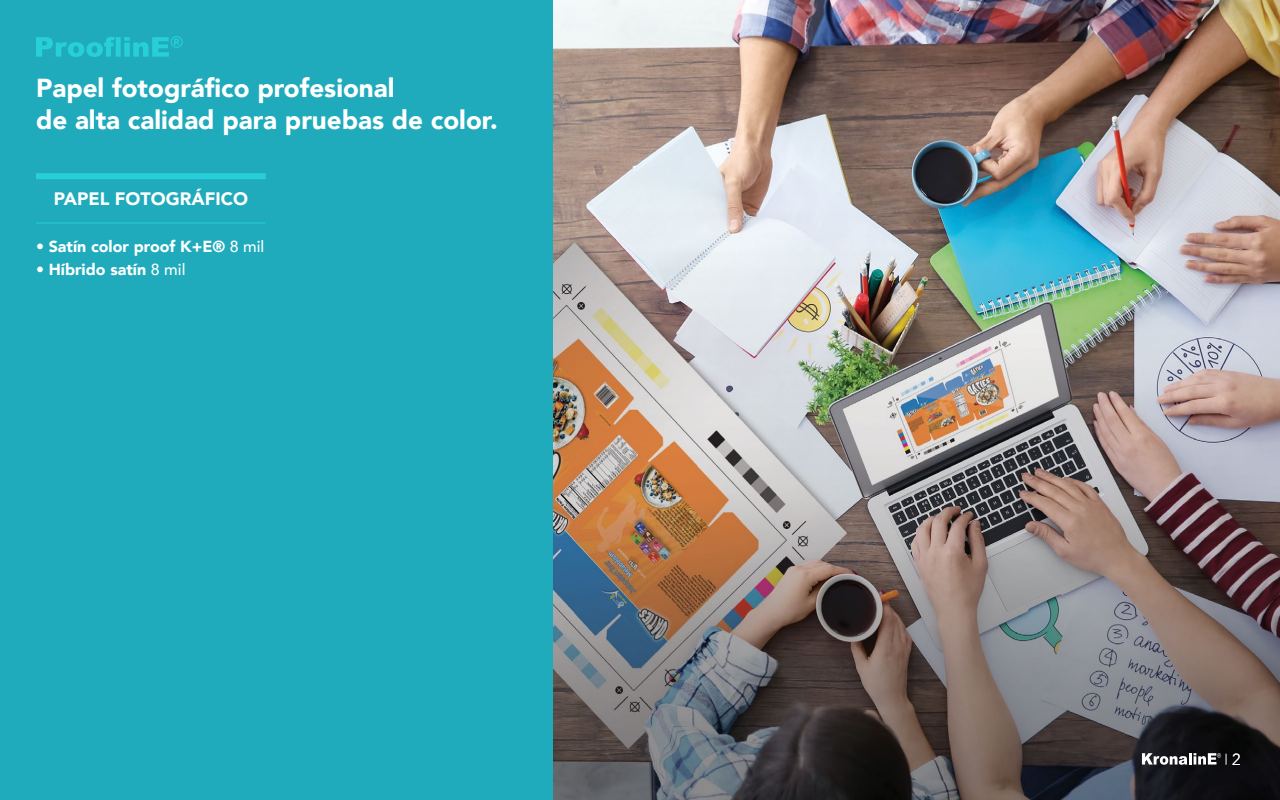
<style>
.page{position:relative;width:1280px;height:800px;background:#fff}
.page>*{position:absolute;margin:0;border:0;box-sizing:border-box;transform-origin:0 0}
.t1{font:900 26px/32px "Avenir";color:#fff}
.t2{font:900 18px "Avenir";color:#fff}
.t3{font:900 16px "Avenir";color:#fff}
.t4{font:300 16px "Avenir";color:#fff}
.s1{font-weight:500}
</style>
<div class="page">
<img style="left:553px;top:0;width:727px;height:800px">
<div style="left:0;top:0;width:553px;height:800px;background:#1fabbc"></div>
<div style="left:36px;top:173px;width:230px;height:6px;background:#27cfd8"></div>
<hr style="left:36px;top:223px;width:230px;height:1px;background:#27cfd8">
<svg style="left:36px;top:36px;width:147px;height:21px"></svg>
<svg style="left:1142px;top:753px;width:85px;height:12px"></svg>
<p class="t1" style="left:36px;top:72px;width:463px">Papel fotográfico profesional<br>de alta calidad para pruebas de color.</p>
<p class="t2" style="left:54px;top:183px;width:196px">PAPEL FOTOGRÁFICO</p>
<p class="t3" style="left:36px;top:233px;width:230px">• Satín color proof K+E® <span class="s1">8 mil</span></p>
<p class="t3" style="left:36px;top:256px;width:151px">• Híbrido satín <span class="s1">8 mil</span></p>
<p class="t4" style="left:1232px;top:750px;width:10px">2</p>
</div>
